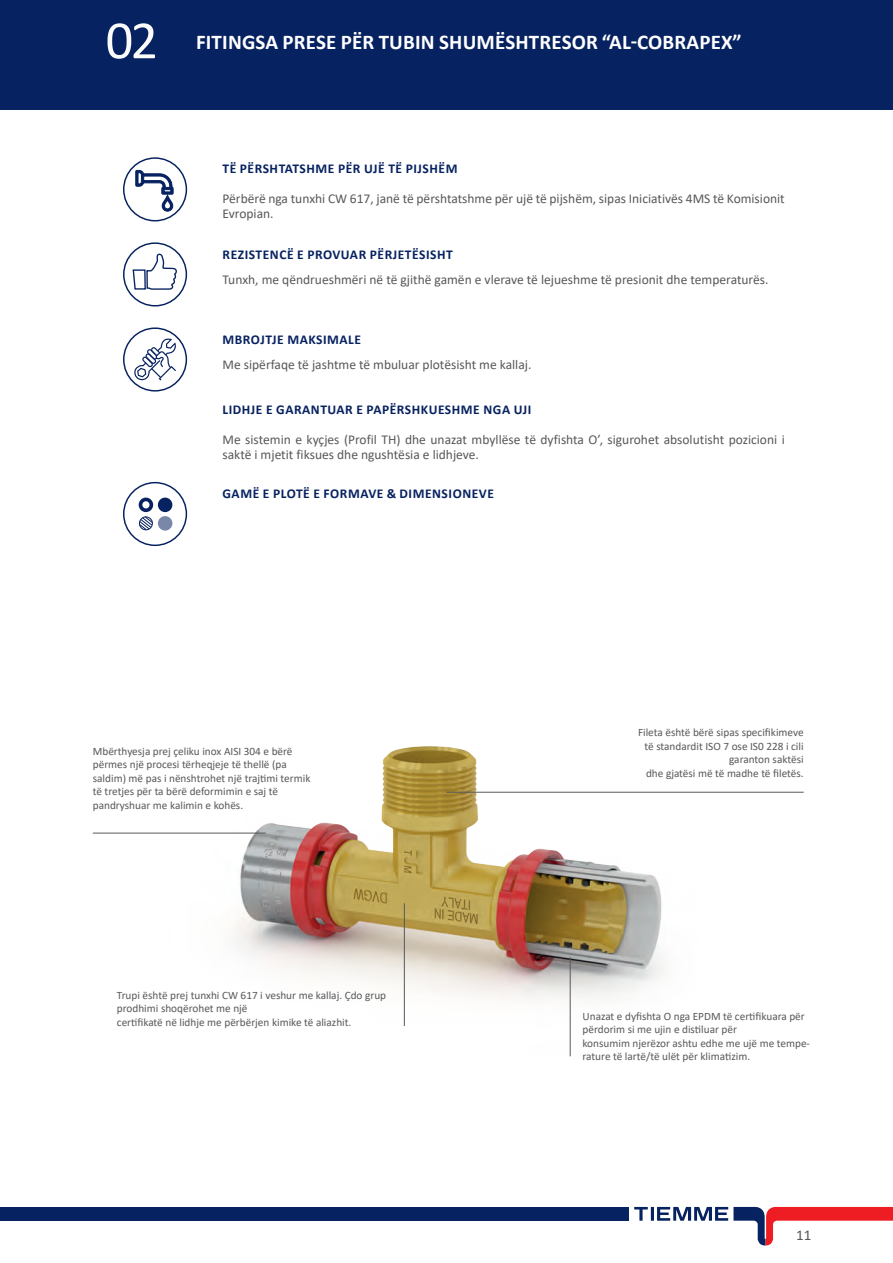
<style>
.page{position:relative;width:893px;height:1263px;background:#fff}
.page>*{position:absolute;margin:0;border:0;box-sizing:border-box;transform-origin:0 0}
.t1{font:54.45px "Calibri";color:#fcfcfc}
.TITOLO_L1{font:700 21px "Calibri";letter-spacing:.01em;color:#fff}
.t2{font:15px "Calibri";color:#57585a}
.PARAGRAFO{font:13.5px/15px "Calibri";color:#57585a}
.titoletto{font:700 13.5px "Calibri";letter-spacing:.04em;color:#072260}
.PARAGRAFO-2{font:700 13.5px "Calibri";letter-spacing:.04em;color:#072260}
.NOTE{font:11.25px/13.5px "Calibri";color:#57585a}
.s1{font-style:inherit}
</style>
<div class="page">
<svg style="left:634px;top:1207px;width:14px;height:14px"></svg>
<hr style="left:651px;top:1207px;width:3px;height:14px;background:#072260">
<div style="left:0;top:1207px;width:629px;height:14px;background:#072260"></div>
<svg style="left:657px;top:1207px;width:236px;height:38px"></svg>
<div style="left:0;top:0;width:893px;height:110px;background:#072260"></div>
<img style="left:92px;top:746px;width:712px;height:311px">
<svg style="left:123px;top:157px;width:64px;height:64px"></svg>
<svg style="left:123px;top:242px;width:64px;height:64px"></svg>
<svg style="left:123px;top:327px;width:64px;height:65px"></svg>
<svg style="left:123px;top:482px;width:64px;height:64px"></svg>
<hr style="left:93px;top:833px;width:173px;height:1px;background:#57585a">
<hr style="left:446px;top:792px;width:358px;height:1px;background:#57585a">
<hr style="left:570px;top:957px;width:1px;height:99px;background:#57585a">
<hr style="left:404px;top:903px;width:1px;height:123px;background:#57585a">
<h1 class="t1" style="left:106px;top:2px;width:54px">02</h1>
<p class="TITOLO_L1" style="left:196px;top:27px;width:547px">FITINGSA PRESE PËR TUBIN SHUMËSHTRESOR “AL<span class="s1">‐</span>COBRAPEX”</p>
<p class="titoletto" style="left:223px;top:159px;width:236px">TË PËRSHTATSHME PËR UJË TË PIJSHËM</p>
<p class="PARAGRAFO" style="left:223px;top:191px;width:564px">Përbërë nga tunxhi CW 617, janë të përshtatshme për ujë të pijshëm, sipas Iniciativës 4MS të Komisionit<br>Evropian.</p>
<p class="titoletto" style="left:223px;top:244px;width:232px">REZISTENCË E PROVUAR PËRJETËSISHT</p>
<p class="PARAGRAFO" style="left:223px;top:272px;width:547px">Tunxh, me qëndrueshmëri në të gjithë gamën e vlerave të lejueshme të presionit dhe temperaturës.</p>
<p class="titoletto" style="left:223px;top:330px;width:140px">MBROJTJE MAKSIMALE</p>
<p class="PARAGRAFO" style="left:223px;top:357px;width:310px">Me sipërfaqe të jashtme të mbuluar plotësisht me kallaj.</p>
<p class="PARAGRAFO-2" style="left:223px;top:400px;width:310px">LIDHJE E GARANTUAR E PAPËRSHKUESHME NGA UJI</p>
<p class="PARAGRAFO" style="left:223px;top:432px;width:564px">Me sistemin e kyçjes (Profil TH) dhe unazat mbyllëse të dyfishta O’, sigurohet absolutisht pozicioni i saktë i mjetit fiksues dhe ngushtësia e lidhjeve.</p>
<p class="titoletto" style="left:223px;top:484px;width:273px">GAMË E PLOTË E FORMAVE &amp; DIMENSIONEVE</p>
<p class="NOTE" style="left:93px;top:744px;width:201px">Mbërthyesja prej çeliku inox AISI 304 e bërë përmes një procesi tërheqjeje të thellë (pa</p>
<p class="NOTE" style="left:93px;top:771px;width:219px">saldim) më pas i nënshtrohet një trajtimi termik të tretjes për ta bërë deformimin e saj të</p>
<p class="NOTE" style="left:93px;top:798px;width:152px">pandryshuar me kalimin e kohës.</p>
<p class="NOTE" style="left:117px;top:988px;width:271px">Trupi është prej tunxhi CW 617 i veshur me kallaj. Çdo grup prodhimi shoqërohet me një</p>
<p class="NOTE" style="left:117px;top:1015px;width:236px">certifikatë në lidhje me përbërjen kimike të aliazhit.</p>
<p class="NOTE" style="left:638px;top:726px;width:167px;text-align:right">Fileta është bërë sipas specifikimeve të standardit ISO 7 ose IS0 228 i cili garanton saktësi</p>
<p class="NOTE" style="left:646px;top:766px;width:159px">dhe gjatësi më të madhe të filetës.</p>
<p class="NOTE" style="left:583px;top:1009px;width:224px">Unazat e dyfishta O nga EPDM të certifikuara për përdorim si me ujin e distiluar për</p>
<p class="NOTE" style="left:583px;top:1036px;width:229px">konsumim njerëzor ashtu edhe me ujë me tempe&shy;rature të lartë/të ulët për klimatizim.</p>
<h3 class="t2" style="left:796px;top:1224px;width:17px">11</h3>
</div>
